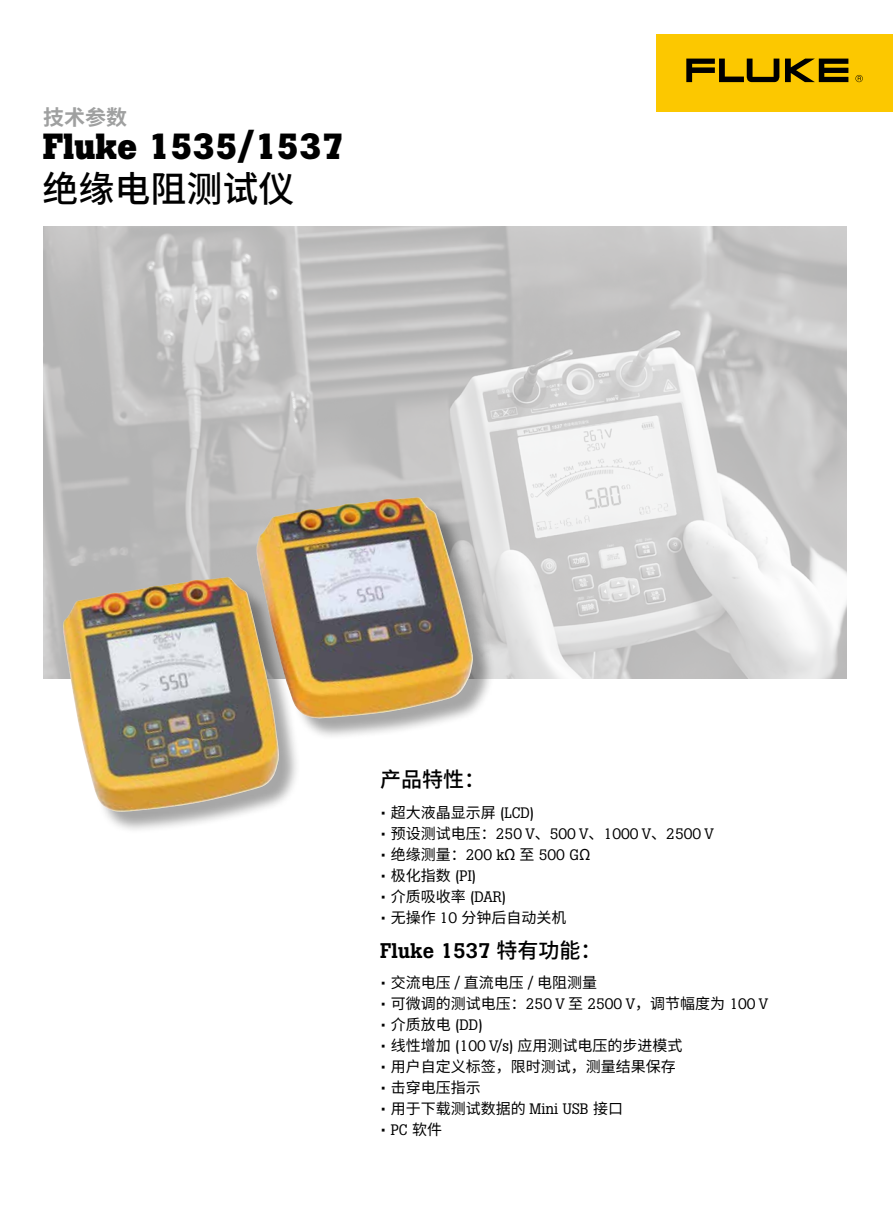
<style>
.page{position:relative;width:893px;height:1212px;background:#fff}
.page>*{position:absolute;margin:0;border:0;box-sizing:border-box;transform-origin:0 0}
.t1{font:700 36px "Boton Pro";color:#000}
.t2{font:500 36px "Noto Sans Hans";color:#000}
.t3{font:500 21px "Boton Pro";color:#000}
.t4{font:500 21px "Noto Sans Hans";color:#000}
.t5{font:700 21px "Noto Sans Hans";color:#9fa0a0}
.t6{font:15px "Noto Sans Hans";color:#000}
.t7{font:15px "Boton Pro";color:#000}
.s1{font-family:"Boton Pro"}
.s2{font-family:"Noto Sans Hans"}
</style>
<div class="page">
<div style="left:656px;top:34px;width:237px;height:78px;background:#fcc800"></div>
<svg style="left:686px;top:59px;width:162px;height:23px"></svg>
<svg style="left:855px;top:75px;width:8px;height:7px"></svg>
<img style="left:43px;top:226px;width:803px;height:452px">
<div style="left:66px;top:500px;width:430px;height:334px;background:#000;opacity:.35"></div>
<img style="left:62px;top:497px;width:412px;height:315px">
<h2 class="t5" style="left:43px;top:105px;width:86px">技术参数</h2>
<h1 class="t1" style="left:43px;top:123px;width:303px">Fluke 1535/1537</h1>
<h1 class="t2" style="left:43px;top:169px;width:254px">绝缘电阻测试仪</h1>
<h2 class="t4" style="left:380px;top:767px;width:107px">产品特性：</h2>
<p class="t6" style="left:380px;top:804px;width:156px"><span class="s1">•</span> 超大液晶显示屏 <span class="s1">(LCD)</span></p>
<p class="t7" style="left:380px;top:824px;width:335px">• <span class="s2">预设测试电压：</span>250 V<span class="s2">、</span>500 V<span class="s2">、</span>1000 V<span class="s2">、</span>2500 V</p>
<p class="t7" style="left:380px;top:845px;width:212px">• <span class="s2">绝缘测量：</span>200 k<span class="s2">Ω 至</span> 500 G<span class="s2">Ω</span></p>
<p class="t7" style="left:380px;top:866px;width:98px">• <span class="s2">极化指数</span> (PI)</p>
<p class="t7" style="left:380px;top:887px;width:128px">• <span class="s2">介质吸收率</span> (DAR)</p>
<p class="t6" style="left:380px;top:909px;width:188px"><span class="s1">•</span> 无操作 <span class="s1">10</span> 分钟后自动关机</p>
<h2 class="t3" style="left:380px;top:937px;width:223px">Fluke 1537 <span class="s2">特有功能：</span></h2>
<p class="t6" style="left:380px;top:974px;width:218px"><span class="s1">•</span> 交流电压 <span class="s1">/</span> 直流电压 <span class="s1">/</span> 电阻测量</p>
<p class="t6" style="left:380px;top:995px;width:390px"><span class="s1">•</span> 可微调的测试电压：<span class="s1">250 V</span> 至 <span class="s1">2500 V</span>，调节幅度为 <span class="s1">100 V</span></p>
<p class="t7" style="left:380px;top:1015px;width:104px">• <span class="s2">介质放电</span> (DD)</p>
<p class="t6" style="left:380px;top:1037px;width:304px"><span class="s1">•</span> 线性增加 <span class="s1">(100 V/s)</span> 应用测试电压的步进模式</p>
<p class="t6" style="left:380px;top:1058px;width:297px"><span class="s1">•</span> 用户自定义标签，限时测试，测量结果保存</p>
<p class="t6" style="left:380px;top:1079px;width:102px"><span class="s1">•</span> 击穿电压指示</p>
<p class="t6" style="left:380px;top:1100px;width:244px"><span class="s1">•</span> 用于下载测试数据的 <span class="s1">Mini USB</span> 接口</p>
<p class="t7" style="left:380px;top:1120px;width:63px">• PC <span class="s2">软件</span></p>
</div>
